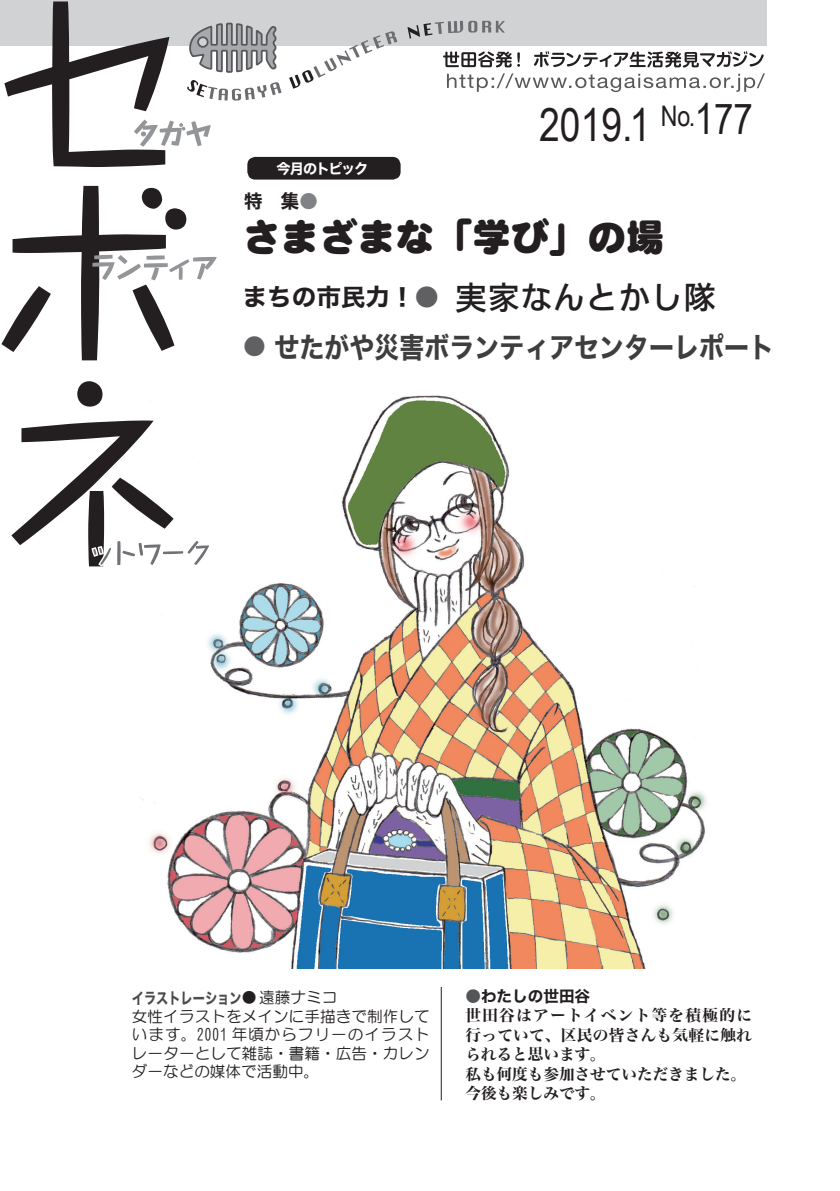
<style>
.page{position:relative;width:840px;height:1191px;background:#fff}
.page>*{position:absolute;margin:0;border:0;box-sizing:border-box;transform-origin:0 0}
.t1{font:45.4px "Arial Narrow";color:#231f20}
.t2{font:42.6px "Arial Narrow";color:#231f20}
.t3{font:38.2px "DF Maru Gothic UB WINP RKSJ H";color:#231f20}
.t4{font:32.6px "PSP NOW GB 90 pv RKSJ H";color:#231f20}
.t5{font:28.4px "Hiragino Kaku W7 90 msp RKSJ H";color:#3e3e3f;scale:.88 1}
.t6{font:28.4px "Arial Narrow";color:#231f20}
.t7{font:24px "Hiragino Kaku W7 90 ms RKSJ H";color:#231f20}
.t8{font:24px "RFP Gothic Md 90 pv RKSJ H";color:#606063}
.t9{font:18.4px "Hiragino Kaku W7 90 msp RKSJ H";color:#231f20}
.t10{font:15.6px/19.4px "Hiragino Min W7 90 msp RKSJ H";letter-spacing:.025em;color:#231f20}
.t11{font:15.6px/18.4px "RF Sirius Md 90 pv RKSJ H";letter-spacing:.005em;color:#231f20;text-align:justify}
.t12{font:15.6px "Hiragino Kaku W7 90 ms RKSJ H";color:#4b4c4d;scale:.78 1}
.t13{font:15.6px "Hiragino Kaku W7 90 ms RKSJ H";color:#231f20}
.t14{font:14.2px "Hiragino Kaku W7 90 ms RKSJ H";letter-spacing:-.09em;color:#fff}
.s1{color:#808285}
.s2{color:#606063}
.s3{font-family:"RF Sirius Md 90 pv RKSJ H";color:#231f20}
.s4{color:#545557}
</style>
<div class="page">
<div style="left:0;top:0;width:765px;height:45px;background:#d1d2d4"></div>
<img style="left:140px;top:395px;width:567px;height:573px">
<div style="left:247px;top:157px;width:153px;height:23px;background:#231f20;border-radius:8px"></div>
<svg style="left:188px;top:22px;width:89px;height:51px"></svg>
<svg style="left:186px;top:121px;width:24px;height:25px"></svg>
<svg style="left:187px;top:80px;width:94px;height:21px"></svg>
<svg style="left:289px;top:31px;width:108px;height:58px"></svg>
<svg style="left:407px;top:21px;width:97px;height:18px"></svg>
<svg style="left:443px;top:51px;width:321px;height:41px"></svg>
<svg style="left:1px;top:2px;width:185px;height:564px"></svg>
<svg style="left:92px;top:255px;width:125px;height:25px"></svg>
<svg style="left:90px;top:538px;width:122px;height:30px"></svg>
<hr style="left:440px;top:987px;width:1px;height:113px;background:#231f20">
<p class="t14" style="left:276px;top:161px;width:94px">今月のトピック</p>
<p class="t9" style="left:244px;top:191px;width:75px">特　集<span class="s1">●</span></p>
<h1 class="t1" style="left:539px;top:92px;width:113px">2019.1</h1>
<h2 class="t2" style="left:688px;top:88px;width:66px"><sup>.</sup>177</h2>
<h3 class="t6" style="left:660px;top:96px;width:31px">No</h3>
<h3 class="t3" style="left:242px;top:218px;width:422px">さまざまな「学び」の場</h3>
<h3 class="t4" style="left:454px;top:281px;width:262px">実家なんとかし隊</h3>
<h3 class="t7" style="left:242px;top:285px;width:198px">まちの市民力！<span class="s2">●</span></h3>
<h3 class="t5" style="left:274px;top:333px;width:568px">せたがや災害ボランティアセンターレポート</h3>
<h3 class="t8" style="left:242px;top:335px;width:26px">●</h3>
<p class="t12" style="left:132px;top:989px;width:265px">イラストレーション<span class="s3">●遠藤ナミコ</span></p>
<p class="t11" style="left:132px;top:1006px;width:299px">女性イラストをメインに手描きで制作しています。2001 年頃からフリーのイラストレーターとして雑誌・書籍・広告・カレンダーなどの媒体で活動中。</p>
<p class="t13" style="left:465px;top:988px;width:126px"><span class="s4">●</span>わたしの世田谷</p>
<p class="t10" style="left:465px;top:1006px;width:288px">世田谷はアートイベント等を積極的に行っていて、区民の皆さんも気軽に触れられると思います。<br>私も何度も参加させていただきました。今後も楽しみです。</p>
</div>
